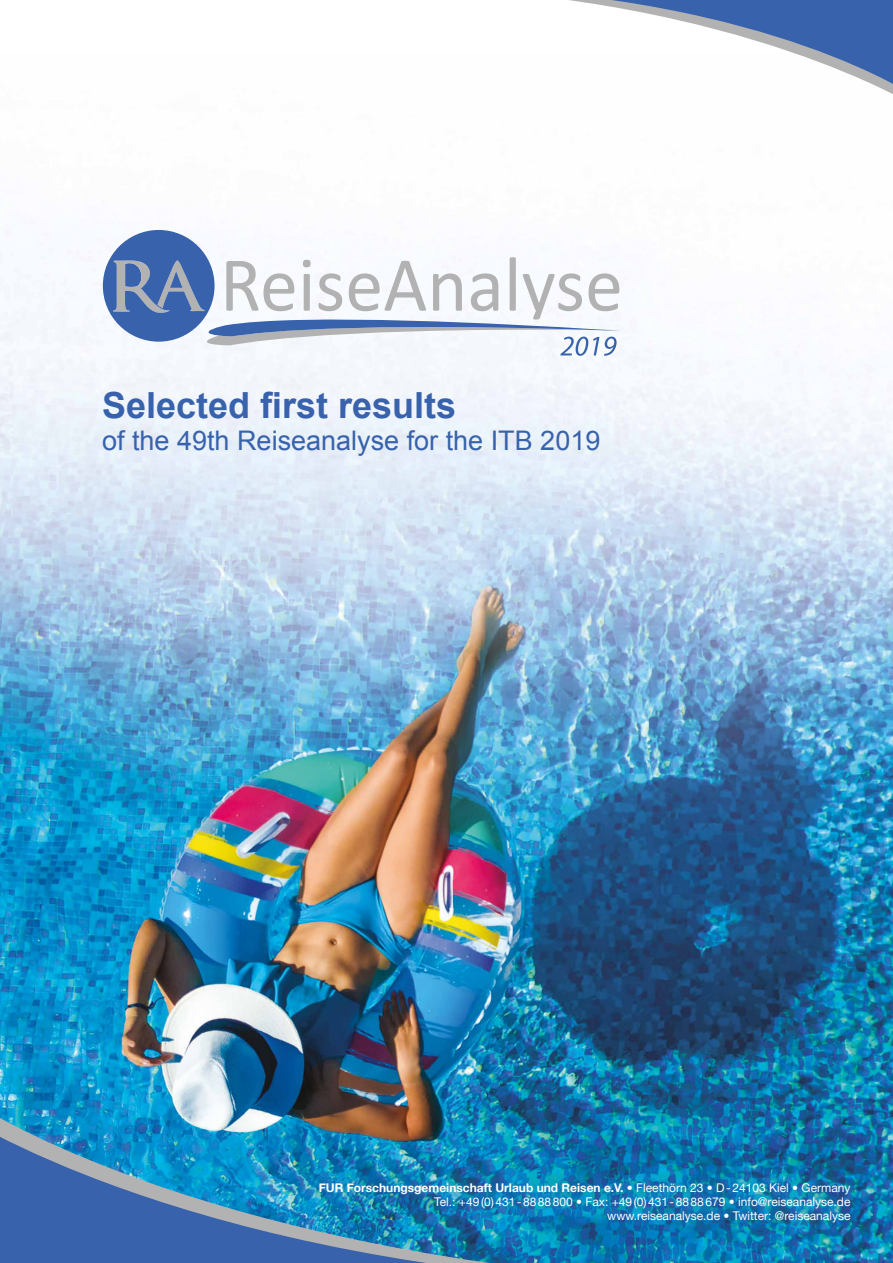
<style>
.page{position:relative;width:893px;height:1263px;background:#fff}
.page>*{position:absolute;margin:0;border:0;box-sizing:border-box;transform-origin:0 0}
.t1{font:700 36px "Arial";color:#3862ab}
.t2{font:27px "Arial";color:#3862ab}
.t3{font:12px/14.4px "Helvetica Neue";color:#fff;text-align:right}
.s1{font-weight:700}
.s2{font-weight:300}
</style>
<div class="page">
<img style="left:0;top:229px;width:893px;height:1034px">
<svg style="left:103px;top:230px;width:518px;height:126px"></svg>
<svg style="left:569px;top:0;width:324px;height:94px"></svg>
<svg style="left:671px;top:1110px;width:77px;height:153px;background:#097ab1"></svg>
<img style="left:0;top:1110px;width:671px;height:153px">
<div style="left:306px;top:1169px;width:557px;height:66px;background:#3862ab;opacity:.8"></div>
<h1 class="t1" style="left:102px;top:381px;width:356px">Selected first results</h1>
<h2 class="t2" style="left:102px;top:423px;width:500px">of the 49th Reiseanalyse for the ITB 2019</h2>
<p class="t3" style="left:319px;top:1180px;width:533px"><span class="s1">FUR Forschungsgemeinschaft Urlaub und Reisen e.V.</span> <span class="s2">•</span> Fleethörn 23 • D-24103 Kiel • Germany<br>Tel.: +49(0)431-8888800 • Fax: +49(0)431-8888679 • info@reiseanalyse.de www.reiseanalyse.de • Twitter: @reiseanalyse</p>
</div>
